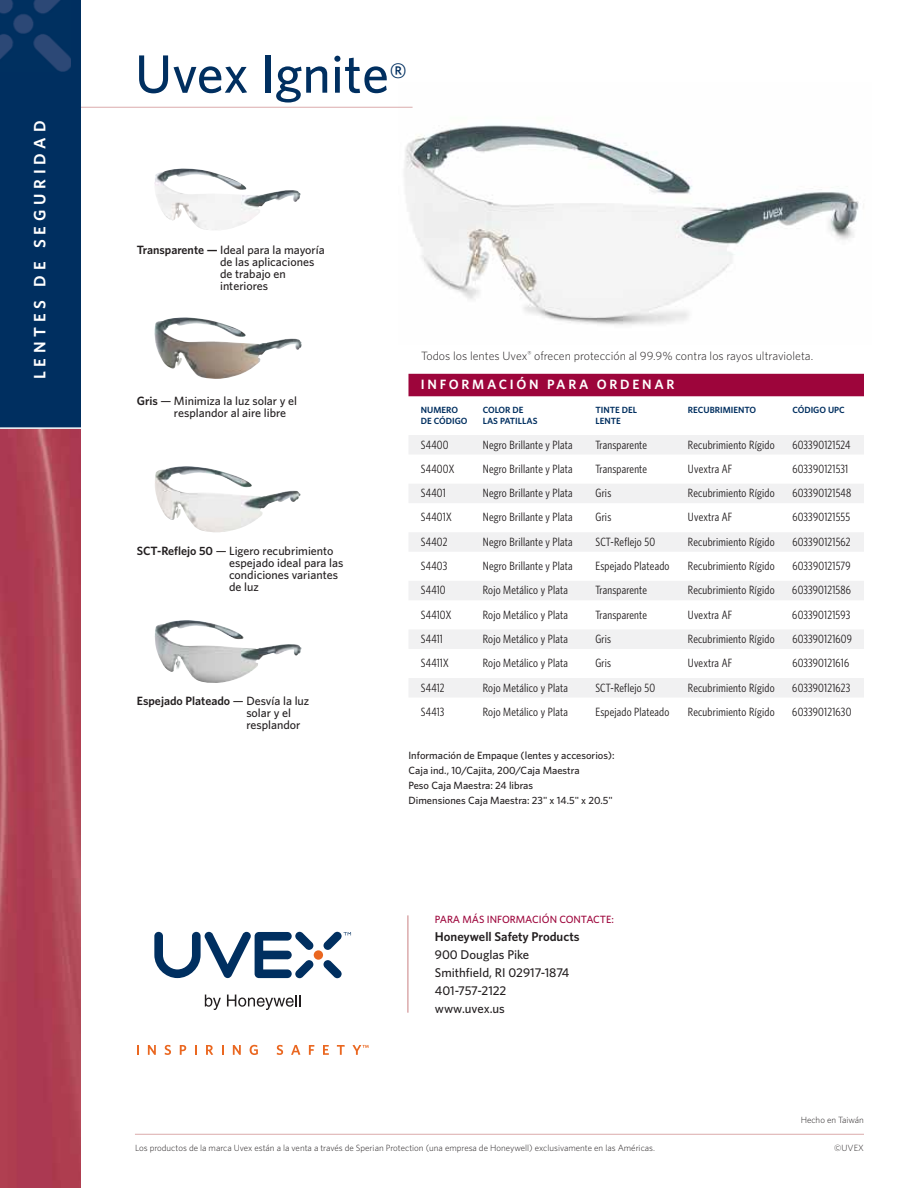
<style>
.page{position:relative;width:918px;height:1188px;background:#fff}
.page>*{position:absolute;margin:0;border:0;box-sizing:border-box;transform-origin:0 0}
.t1{font:500 54px "Whitney";color:#002f60}
.t2{font:600 16.5px "Whitney";letter-spacing:.295em;color:#fff}
.t3{font:600 13.5px "Whitney";letter-spacing:.2em;color:#fff}
.t4{font:500 12.75px/17.9px "Whitney";color:#231f20}
.t5{font:600 12.75px "Whitney";color:#231f20}
.t6{font:12px "Whitney Condensed";letter-spacing:.02em;color:#231f20}
.t7{font:500 12px/12px "Whitney";color:#231f20}
.t8{font:300 12px "Whitney";color:#231f20}
.t9{font:500 10.5px/15px "Whitney";color:#231f20}
.t10{font:500 10.5px "Whitney";color:#9d053b}
.t11{font:300 9px "Whitney";color:#231f20}
.t12{font:600 9px "Whitney";color:#002f60}
.s1{font-size:32.4px}
.s2{font-weight:600}
</style>
<div class="page">
<img style="left:398px;top:106px;width:461px;height:219px">
<img style="left:0;top:429px;width:81px;height:759px">
<hr style="left:4px;top:107px;width:409px;height:1px;background:#dbabac">
<div style="left:0;top:0;width:81px;height:428px;background:#002f60"></div>
<div style="left:408px;top:374px;width:456px;height:22px;background:#9d053b"></div>
<div style="left:408px;top:435px;width:456px;height:20px;background:#f1f1f2"></div>
<div style="left:408px;top:484px;width:456px;height:19px;background:#f1f1f2"></div>
<div style="left:408px;top:532px;width:456px;height:20px;background:#f1f1f2"></div>
<div style="left:408px;top:581px;width:456px;height:19px;background:#f1f1f2"></div>
<div style="left:408px;top:629px;width:456px;height:20px;background:#f1f1f2"></div>
<div style="left:408px;top:678px;width:456px;height:20px;background:#f1f1f2"></div>
<hr style="left:135px;top:1134px;width:729px;height:1px;background:#dbabac">
<img style="left:154px;top:169px;width:147px;height:61px">
<img style="left:154px;top:317px;width:148px;height:62px">
<img style="left:155px;top:466px;width:146px;height:66px">
<img style="left:155px;top:620px;width:147px;height:63px">
<hr style="left:0;top:427px;width:84px;height:2px;background:#fff">
<svg style="left:154px;top:932px;width:197px;height:46px"></svg>
<svg style="left:205px;top:995px;width:16px;height:15px"></svg>
<svg style="left:227px;top:995px;width:74px;height:15px"></svg>
<hr style="left:407px;top:915px;width:2px;height:98px;background:#dbabac">
<svg style="left:137px;top:1045px;width:2px;height:10px"></svg>
<svg style="left:148px;top:1045px;width:8px;height:10px"></svg>
<svg style="left:165px;top:1045px;width:6px;height:10px"></svg>
<svg style="left:180px;top:1045px;width:6px;height:10px"></svg>
<svg style="left:195px;top:1045px;width:2px;height:10px"></svg>
<svg style="left:206px;top:1045px;width:7px;height:10px"></svg>
<svg style="left:222px;top:1045px;width:2px;height:10px"></svg>
<svg style="left:233px;top:1045px;width:8px;height:10px"></svg>
<svg style="left:250px;top:1045px;width:8px;height:10px"></svg>
<svg style="left:277px;top:1045px;width:6px;height:10px"></svg>
<svg style="left:291px;top:1045px;width:9px;height:10px"></svg>
<svg style="left:309px;top:1045px;width:5px;height:10px"></svg>
<svg style="left:323px;top:1045px;width:6px;height:10px"></svg>
<svg style="left:337px;top:1045px;width:8px;height:10px"></svg>
<svg style="left:352px;top:1045px;width:17px;height:10px"></svg>
<img style="left:0;top:0;width:71px;height:71px">
<h2 class="t2" style="left:30px;top:379px;width:260px;rotate:-90deg">LENTES DE SEGURIDAD</h2>
<h1 class="t1" style="left:135px;top:54px;width:274px">Uvex Ignite<span class="s1">®</span></h1>
<p class="t7" style="left:220px;top:245px;width:106px;text-indent:-83px"><span class="s2">Transparente —</span> Ideal para la mayoría de las aplicaciones de trabajo en interiores</p>
<p class="t7" style="left:174px;top:395px;width:125px;text-indent:-37px"><span class="s2">Gris</span> — Minimiza la luz solar y el resplandor al aire libre</p>
<p class="t7" style="left:229px;top:546px;width:116px;text-indent:-92px"><span class="s2">SCT-Reflejo 50</span> — Ligero recubrimiento espejado ideal para las condiciones variantes de luz</p>
<p class="t7" style="left:246px;top:696px;width:65px;text-indent:-110px"><span class="s2">Espejado Plateado</span> — Desvía la luz solar y el resplandor</p>
<p class="t8" style="left:421px;top:349px;width:394px">Todos los lentes Uvex<sup>®</sup> ofrecen protección al 99.9% contra los rayos ultravioleta.</p>
<p class="t3" style="left:421px;top:377px;width:255px">INFORMACIÓN PARA ORDENAR</p>
<p class="t12" style="left:421px;top:404px;width:39px">NUMERO</p>
<p class="t12" style="left:483px;top:404px;width:42px">COLOR DE</p>
<p class="t12" style="left:595px;top:404px;width:43px">TINTE DEL</p>
<p class="t12" style="left:688px;top:404px;width:70px">RECUBRIMIENTO</p>
<p class="t12" style="left:792px;top:404px;width:54px">CÓDIGO UPC</p>
<p class="t12" style="left:421px;top:416px;width:48px">DE CÓDIGO</p>
<p class="t12" style="left:483px;top:416px;width:56px">LAS PATILLAS</p>
<p class="t12" style="left:595px;top:416px;width:27px">LENTE</p>
<p class="t6" style="left:421px;top:440px;width:29px">S4400</p>
<p class="t6" style="left:483px;top:440px;width:92px">Negro Brillante y Plata</p>
<p class="t6" style="left:595px;top:440px;width:53px">Transparente</p>
<p class="t6" style="left:688px;top:440px;width:88px">Recubrimiento Rígido</p>
<p class="t6" style="left:792px;top:440px;width:60px">603390121524</p>
<p class="t6" style="left:421px;top:464px;width:35px">S4400X</p>
<p class="t6" style="left:483px;top:464px;width:92px">Negro Brillante y Plata</p>
<p class="t6" style="left:595px;top:464px;width:53px">Transparente</p>
<p class="t6" style="left:688px;top:464px;width:46px">Uvextra AF</p>
<p class="t6" style="left:792px;top:464px;width:57px">603390121531</p>
<p class="t6" style="left:421px;top:489px;width:26px">S4401</p>
<p class="t6" style="left:483px;top:489px;width:92px">Negro Brillante y Plata</p>
<p class="t6" style="left:595px;top:489px;width:17px">Gris</p>
<p class="t6" style="left:688px;top:489px;width:88px">Recubrimiento Rígido</p>
<p class="t6" style="left:792px;top:489px;width:60px">603390121548</p>
<p class="t6" style="left:421px;top:513px;width:32px">S4401X</p>
<p class="t6" style="left:483px;top:513px;width:92px">Negro Brillante y Plata</p>
<p class="t6" style="left:595px;top:513px;width:17px">Gris</p>
<p class="t6" style="left:688px;top:513px;width:46px">Uvextra AF</p>
<p class="t6" style="left:792px;top:513px;width:59px">603390121555</p>
<p class="t6" style="left:421px;top:537px;width:28px">S4402</p>
<p class="t6" style="left:483px;top:537px;width:92px">Negro Brillante y Plata</p>
<p class="t6" style="left:595px;top:537px;width:61px">SCT-Reflejo 50</p>
<p class="t6" style="left:688px;top:537px;width:88px">Recubrimiento Rígido</p>
<p class="t6" style="left:792px;top:537px;width:60px">603390121562</p>
<p class="t6" style="left:421px;top:561px;width:28px">S4403</p>
<p class="t6" style="left:483px;top:561px;width:92px">Negro Brillante y Plata</p>
<p class="t6" style="left:595px;top:561px;width:76px">Espejado Plateado</p>
<p class="t6" style="left:688px;top:561px;width:88px">Recubrimiento Rígido</p>
<p class="t6" style="left:792px;top:561px;width:60px">603390121579</p>
<p class="t6" style="left:421px;top:586px;width:26px">S4410</p>
<p class="t6" style="left:483px;top:586px;width:87px">Rojo Metálico y Plata</p>
<p class="t6" style="left:595px;top:586px;width:53px">Transparente</p>
<p class="t6" style="left:688px;top:586px;width:88px">Recubrimiento Rígido</p>
<p class="t6" style="left:792px;top:586px;width:60px">603390121586</p>
<p class="t6" style="left:421px;top:610px;width:32px">S4410X</p>
<p class="t6" style="left:483px;top:610px;width:87px">Rojo Metálico y Plata</p>
<p class="t6" style="left:595px;top:610px;width:53px">Transparente</p>
<p class="t6" style="left:688px;top:610px;width:46px">Uvextra AF</p>
<p class="t6" style="left:792px;top:610px;width:60px">603390121593</p>
<p class="t6" style="left:421px;top:634px;width:24px">S4411</p>
<p class="t6" style="left:483px;top:634px;width:87px">Rojo Metálico y Plata</p>
<p class="t6" style="left:595px;top:634px;width:17px">Gris</p>
<p class="t6" style="left:688px;top:634px;width:88px">Recubrimiento Rígido</p>
<p class="t6" style="left:792px;top:634px;width:61px">603390121609</p>
<p class="t6" style="left:421px;top:659px;width:29px">S4411X</p>
<p class="t6" style="left:483px;top:659px;width:87px">Rojo Metálico y Plata</p>
<p class="t6" style="left:595px;top:659px;width:17px">Gris</p>
<p class="t6" style="left:688px;top:659px;width:46px">Uvextra AF</p>
<p class="t6" style="left:792px;top:659px;width:58px">603390121616</p>
<p class="t6" style="left:421px;top:683px;width:25px">S4412</p>
<p class="t6" style="left:483px;top:683px;width:87px">Rojo Metálico y Plata</p>
<p class="t6" style="left:595px;top:683px;width:61px">SCT-Reflejo 50</p>
<p class="t6" style="left:688px;top:683px;width:88px">Recubrimiento Rígido</p>
<p class="t6" style="left:792px;top:683px;width:60px">603390121623</p>
<p class="t6" style="left:421px;top:707px;width:25px">S4413</p>
<p class="t6" style="left:483px;top:707px;width:87px">Rojo Metálico y Plata</p>
<p class="t6" style="left:595px;top:707px;width:76px">Espejado Plateado</p>
<p class="t6" style="left:688px;top:707px;width:88px">Recubrimiento Rígido</p>
<p class="t6" style="left:792px;top:707px;width:61px">603390121630</p>
<p class="t9" style="left:408px;top:749px;width:208px">Información de Empaque (lentes y accesorios):<br>Caja ind., 10/Cajita, 200/Caja Maestra<br>Peso Caja Maestra: 24 libras<br>Dimensiones Caja Maestra: 23" x 14.5" x 20.5"</p>
<p class="t10" style="left:435px;top:916px;width:181px">PARA MÁS INFORMACIÓN CONTACTE:</p>
<p class="t5" style="left:435px;top:929px;width:146px">Honeywell Safety Products</p>
<p class="t4" style="left:435px;top:947px;width:136px">900 Douglas Pike<br>Smithfield, RI 02917-1874<br>401-757-2122 www.uvex.us</p>
<p class="t11" style="left:801px;top:1115px;width:65px">Hecho en Taiwán</p>
<p class="t11" style="left:135px;top:1143px;width:522px">Los productos de la marca Uvex están a la venta a través de Sperian Protection (una empresa de Honeywell) exclusivamente en las Américas.</p>
<p class="t11" style="left:834px;top:1143px;width:31px">©UVEX</p>
</div>
